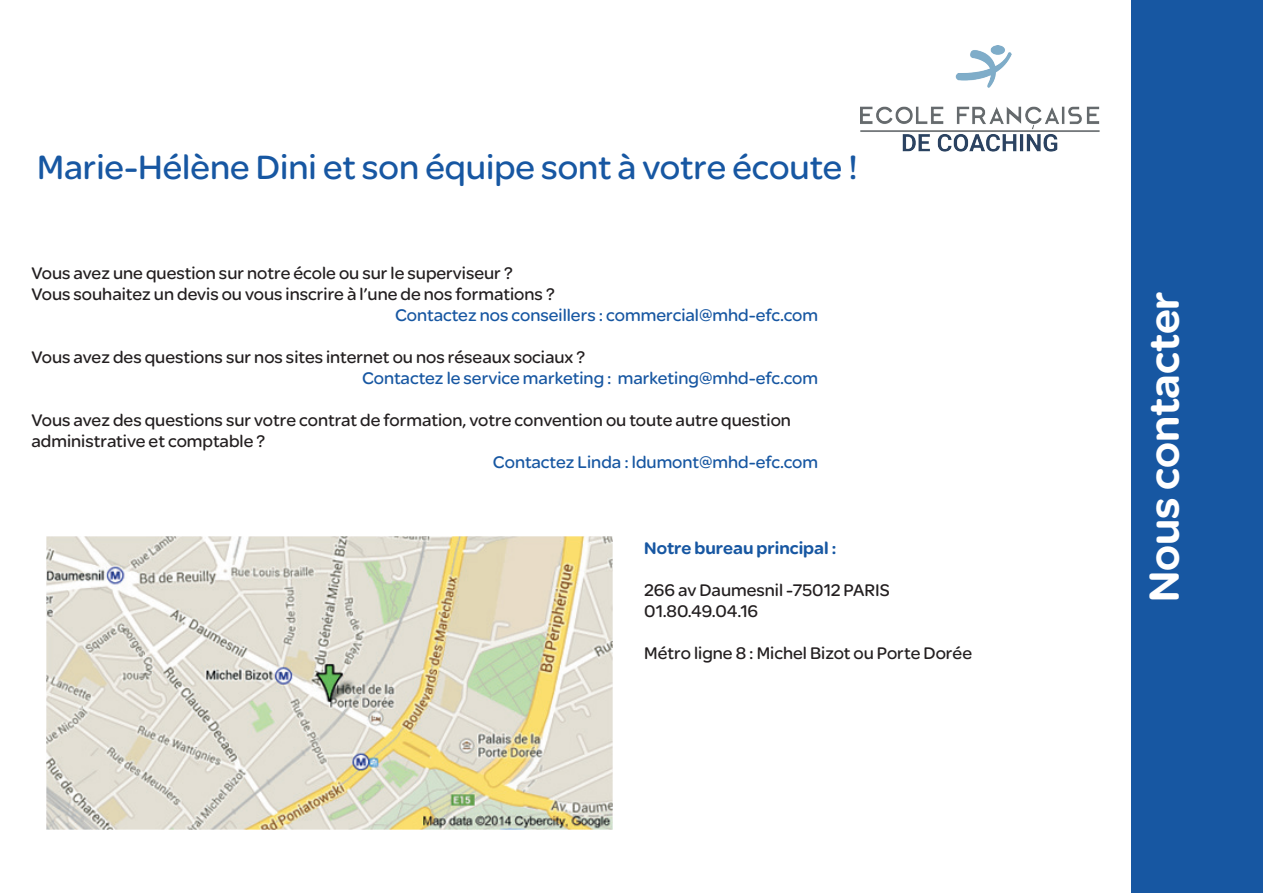
<style>
.page{position:relative;width:1263px;height:893px;background:#fff}
.page>*{position:absolute;margin:0;border:0;box-sizing:border-box;transform-origin:0 0}
.t1{font:900 45px "SE Optimist";color:#fff}
.t2{font:36px "SE Optimist";color:#1757a2}
.t3{font:18px/21px "SE Optimist";color:#231f20}
.t4{font:18px "SE Optimist";color:#1757a2}
.t5{font:900 18px "SE Optimist";color:#1757a2}
</style>
<div class="page">
<div style="left:1131px;top:0;width:132px;height:893px;background:#1757a2"></div>
<img style="left:46px;top:536px;width:567px;height:294px">
<img style="left:860px;top:45px;width:240px;height:107px">
<h2 class="t2" style="left:37px;top:142px;width:822px">Marie-Hélène Dini et son équipe sont à votre écoute !</h2>
<p class="t3" style="left:31px;top:262px;width:525px">Vous avez une question sur notre école ou sur le superviseur ?<br>Vous souhaitez un devis ou vous inscrire à l’une de nos formations ?</p>
<p class="t4" style="left:395px;top:303px;width:425px">Contactez nos conseillers : commercial@mhd-efc.com</p>
<p class="t3" style="left:31px;top:346px;width:555px">Vous avez des questions sur nos sites internet ou nos réseaux sociaux ?</p>
<p class="t4" style="left:362px;top:366px;width:458px">Contactez le service marketing : marketing@mhd-efc.com</p>
<p class="t3" style="left:31px;top:409px;width:761px">Vous avez des questions sur votre contrat de formation, votre convention ou toute autre question administrative et comptable ?</p>
<p class="t4" style="left:493px;top:450px;width:327px">Contactez Linda : ldumont@mhd-efc.com</p>
<p class="t5" style="left:644px;top:535px;width:193px">Notre bureau principal :</p>
<p class="t3" style="left:644px;top:579px;width:247px">266 av Daumesnil -75012 PARIS<br>01.80.49.04.16</p>
<p class="t3" style="left:644px;top:642px;width:329px">Métro ligne 8 : Michel Bizot ou Porte Dorée</p>
<h1 class="t1" style="left:1132px;top:602px;width:313px;rotate:-90deg">Nous contacter</h1>
</div>
